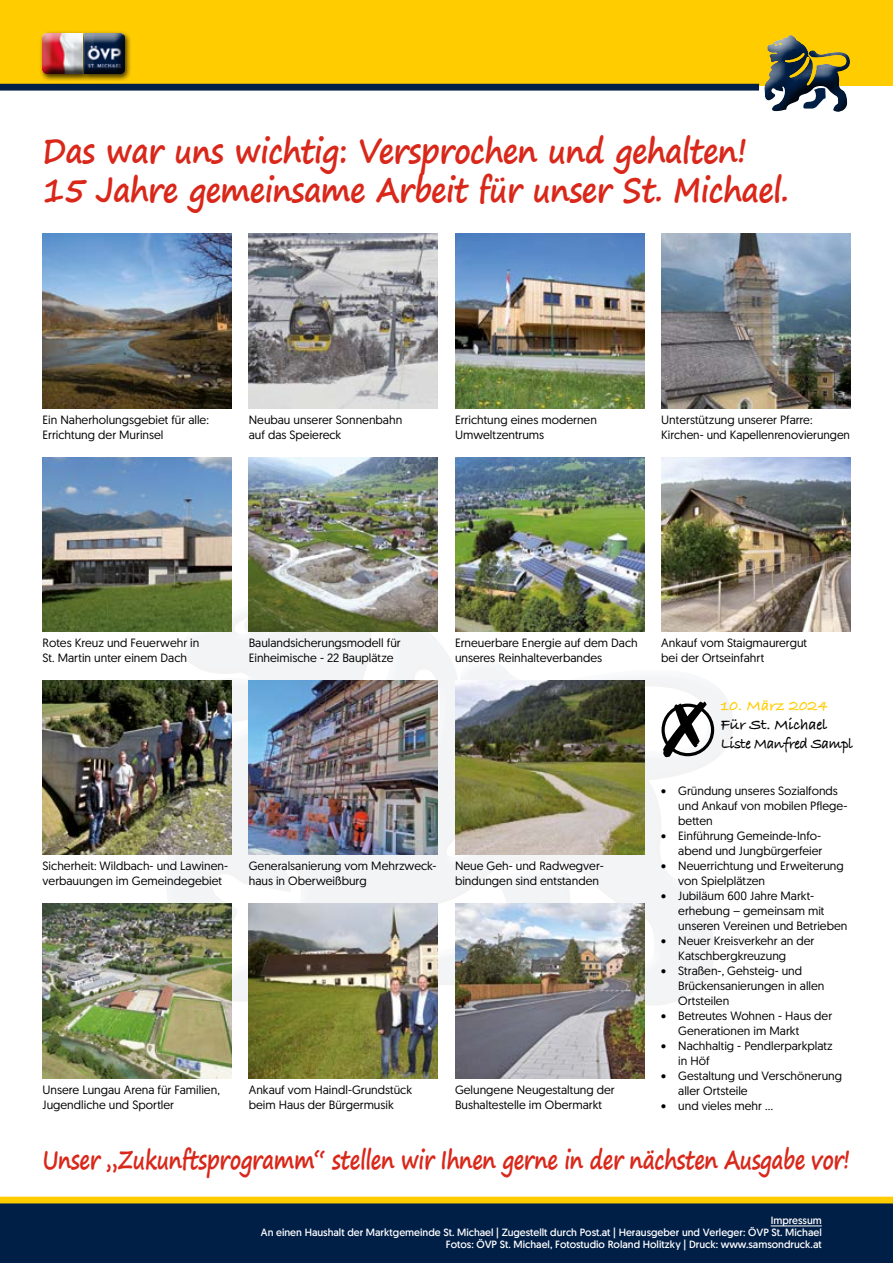
<style>
.page{position:relative;width:893px;height:1263px;background:#fff}
.page>*{position:absolute;margin:0;border:0;box-sizing:border-box;transform-origin:0 0}
.t1{font:700 33.75px/39px "Segoe Print";letter-spacing:-.02em;color:#d9271a;scale:.89 1}
.t2{font:700 25.8px "Segoe Print";letter-spacing:-.02em;color:#d9271a;scale:.8 1}
.t3{font:700 15.9px/19px "Bradley Hand ITCTT";letter-spacing:-.03em;color:#000}
.t4{font:700 15.9px "Bradley Hand ITCTT";letter-spacing:.01em;color:#fc0}
.t5{font:12px/15px "Geomanist";color:#000}
.t6{font:10.5px/12px "Geomanist";color:#fff;text-align:right}
</style>
<div class="page">
<div style="left:166px;top:589px;width:568px;height:418px;background:#f3f4f6"></div>
<div style="left:0;top:1199px;width:893px;height:64px;background:#001f47"></div>
<div style="left:0;top:1197px;width:893px;height:6px;background:#fc0"></div>
<hr style="left:771px;top:1226px;width:51px;height:1px;background:#fff">
<div style="left:0;top:0;width:893px;height:85px;background:#fc0"></div>
<div style="left:39px;top:30px;width:92px;height:51px;background:#000;opacity:.75"></div>
<div style="left:41px;top:33px;width:84px;height:37px;background:#fff;opacity:.75"></div>
<div style="left:41px;top:34px;width:84px;height:41px;background:#000;opacity:.75"></div>
<div style="left:0;top:84px;width:759px;height:7px;background:#001f47"></div>
<img style="left:43px;top:234px;width:189px;height:174px">
<img style="left:249px;top:234px;width:189px;height:174px">
<img style="left:455px;top:234px;width:189px;height:174px">
<img style="left:661px;top:234px;width:189px;height:174px">
<img style="left:43px;top:457px;width:189px;height:174px">
<img style="left:249px;top:457px;width:189px;height:174px">
<img style="left:455px;top:457px;width:189px;height:174px">
<img style="left:661px;top:457px;width:189px;height:174px">
<img style="left:43px;top:680px;width:189px;height:175px">
<img style="left:249px;top:680px;width:189px;height:175px">
<img style="left:455px;top:680px;width:189px;height:175px">
<img style="left:43px;top:904px;width:189px;height:174px">
<img style="left:249px;top:904px;width:189px;height:174px">
<img style="left:455px;top:904px;width:189px;height:174px">
<div style="left:763px;top:34px;width:88px;height:80px;background:#fff;opacity:.75"></div>
<div style="left:763px;top:48px;width:88px;height:66px;background:#000;opacity:.75"></div>
<div style="left:661px;top:704px;width:53px;height:52px;border:3px solid #000;border-radius:50%"></div>
<svg style="left:663px;top:701px;width:44px;height:56px"></svg>
<h1 class="t1" style="left:43px;top:130px;width:840px">Das war uns wichtig: Versprochen und gehalten!<br>15 Jahre gemeinsame Arbeit für unser St. Michael.</h1>
<p class="t5" style="left:43px;top:412px;width:168px">Ein Naherholungsgebiet für alle:<br>Errichtung der Murinsel</p>
<p class="t5" style="left:249px;top:412px;width:155px">Neubau unserer Sonnenbahn auf das Speiereck</p>
<p class="t5" style="left:455px;top:412px;width:143px">Errichtung eines modernen<br>Umweltzentrums</p>
<p class="t5" style="left:661px;top:412px;width:190px">Unterstützung unserer Pfarre:<br>Kirchen- und Kapellenrenovierungen</p>
<p class="t5" style="left:43px;top:635px;width:158px">Rotes Kreuz und Feuerwehr in<br>St. Martin unter einem Dach</p>
<p class="t5" style="left:249px;top:635px;width:153px">Baulandsicherungsmodell für<br>Einheimische - 22 Bauplätze</p>
<p class="t5" style="left:455px;top:635px;width:184px">Erneuerbare Energie auf dem Dach unseres Reinhalteverbandes</p>
<p class="t5" style="left:661px;top:635px;width:147px">Ankauf vom Staigmaurergut bei der Ortseinfahrt</p>
<p class="t5" style="left:43px;top:858px;width:187px">Sicherheit: Wildbach- und Lawinen&shy;verbauungen im Gemeindegebiet</p>
<p class="t5" style="left:249px;top:858px;width:189px">Generalsanierung vom Mehrzweck&shy;haus in Oberweißburg</p>
<p class="t5" style="left:455px;top:858px;width:150px">Neue Geh- und Radwegver&shy;bindungen sind entstanden</p>
<p class="t5" style="left:43px;top:1082px;width:179px">Unsere Lungau Arena für Familien,<br>Jugendliche und Sportler</p>
<p class="t5" style="left:249px;top:1082px;width:165px">Ankauf vom Haindl-Grundstück beim Haus der Bürgermusik</p>
<p class="t5" style="left:455px;top:1082px;width:161px">Gelungene Neugestaltung der<br>Bushaltestelle im Obermarkt</p>
<h3 class="t4" style="left:721px;top:694px;width:109px">10. März 2024</h3>
<h3 class="t3" style="left:721px;top:715px;width:134px">Für St. Michael<br>Liste Manfred Sampl</h3>
<p class="t5" style="left:678px;top:783px;width:171px;text-indent:-17px">• Gründung unseres Sozialfonds und Ankauf von mobilen Pflege&shy;betten</p>
<p class="t5" style="left:661px;top:828px;width:163px;text-align:right">• Einführung Gemeinde-Info&shy;abend und Jungbürgerfeier</p>
<p class="t5" style="left:678px;top:858px;width:167px;text-indent:-17px">• Neuerrichtung und Erweiterung von Spielplätzen</p>
<p class="t5" style="left:678px;top:888px;width:171px;text-indent:-17px">• Jubiläum 600 Jahre Markt&shy;erhebung – gemeinsam mit unseren Vereinen und Betrieben</p>
<p class="t5" style="left:678px;top:933px;width:138px;text-indent:-17px">• Neuer Kreisverkehr an der<br>Katschbergkreuzung</p>
<p class="t5" style="left:678px;top:963px;width:148px;text-indent:-17px">• Straßen-, Gehsteig- und<br>Brückensanierungen in allen<br>Ortsteilen</p>
<p class="t5" style="left:678px;top:1008px;width:156px;text-indent:-17px">• Betreutes Wohnen - Haus der<br>Generationen im Markt</p>
<p class="t5" style="left:678px;top:1038px;width:156px;text-indent:-17px">• Nachhaltig - Pendlerparkplatz in Höf</p>
<p class="t5" style="left:678px;top:1068px;width:165px;text-indent:-17px">• Gestaltung und Verschönerung aller Ortsteile</p>
<p class="t5" style="left:661px;top:1098px;width:113px">• und vieles mehr …</p>
<h2 class="t2" style="left:43px;top:1136px;width:1011px">Unser „Zukunftsprogramm“ stellen wir Ihnen gerne in der nächsten Ausgabe vor!</h2>
<p class="t6" style="left:261px;top:1214px;width:562px">Impressum<br>An einen Haushalt der Marktgemeinde St. Michael | Zugestellt durch Post.at | Herausgeber und Verleger: ÖVP St. Michael<br>Fotos: ÖVP St. Michael, Fotostudio Roland Holitzky | Druck: www.samsondruck.at</p>
</div>
